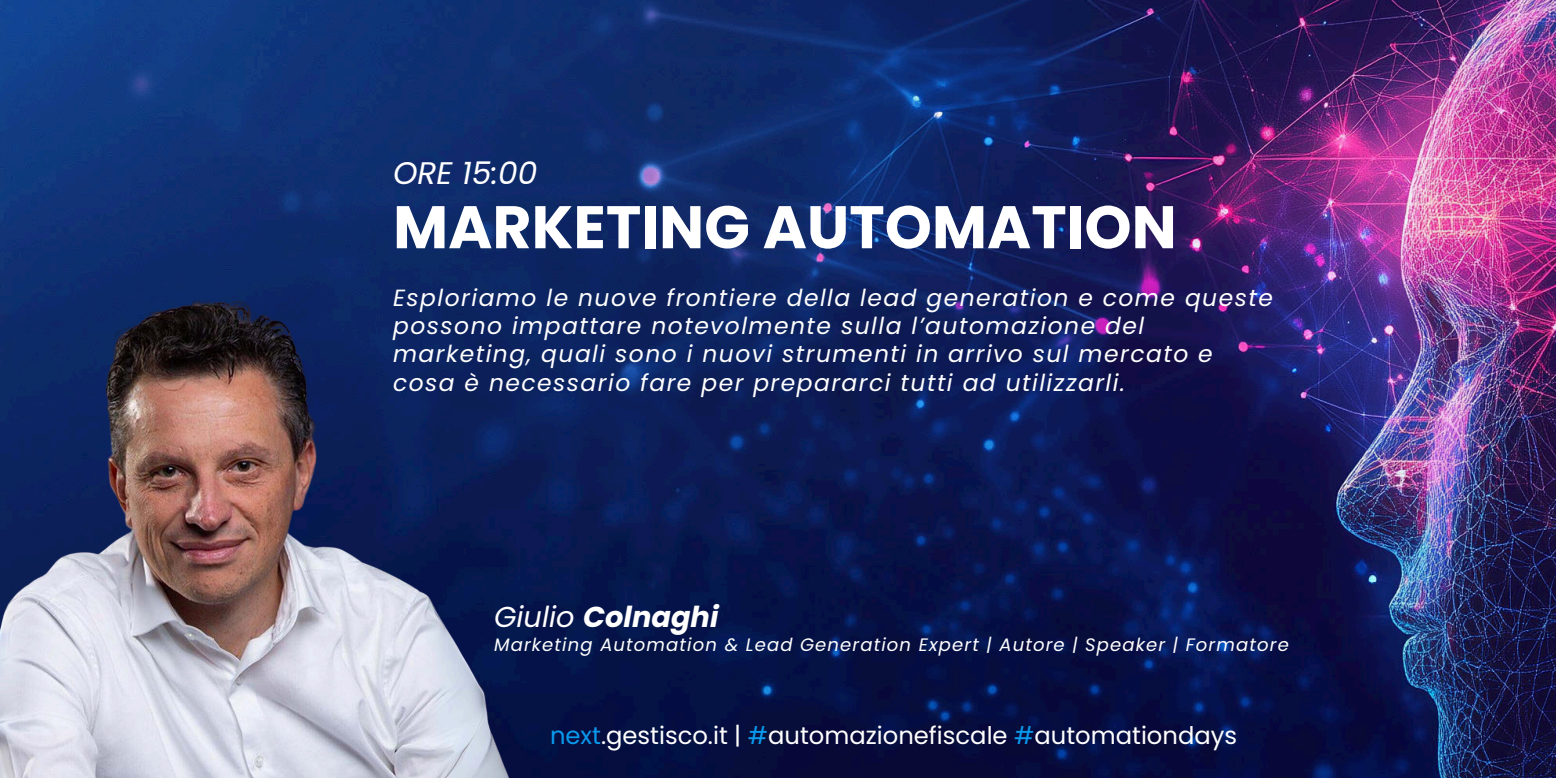
<style>
.page{position:relative;width:1556px;height:778px;background:#fff}
.page>*{position:absolute;margin:0;border:0;box-sizing:border-box;transform-origin:0 0}
.t1{font:700 60px "Poppins";color:#fff}
.t2{font:italic 31.2px "Poppins";color:#fff}
.t3{font:italic 700 28.8px "Poppins";color:#fff}
.t4{font:24.24px "Poppins";color:#fff}
.t5{font:italic 23.4px/28.3px "Poppins";letter-spacing:.065em;color:#fff}
.t6{font:italic 18px "Poppins";letter-spacing:.065em;color:#fff}
.s1{font-weight:400}
.s2{color:#099aed}
</style>
<div class="page">
<img style="left:0;top:0;width:1555px;height:778px">
<img style="left:0;top:297px;width:570px;height:481px">
<h4 class="t2" style="left:393px;top:151px;width:146px">ORE 15:00</h4>
<h1 class="t1" style="left:393px;top:185px;width:785px">MARKETING AUTOMATION</h1>
<p class="t5" style="left:393px;top:283px;width:881px">Esploriamo le nuove frontiere della lead generation e come queste possono impattare notevolmente sulla l’automazione del marketing, quali sono i nuovi strumenti in arrivo sul mercato e cosa è necessario fare per prepararci tutti ad utilizzarli.</p>
<p class="t3" style="left:494px;top:597px;width:226px"><span class="s1">Giulio</span> Colnaghi</p>
<p class="t6" style="left:494px;top:632px;width:796px">Marketing Automation &amp; Lead Generation Expert | Autore | Speaker | Formatore</p>
<h3 class="t4" style="left:550px;top:718px;width:688px"><span class="s2">next</span>.gestisco.it | <span class="s2">#</span>automazionefiscale <span class="s2">#</span>automationdays</h3>
</div>
